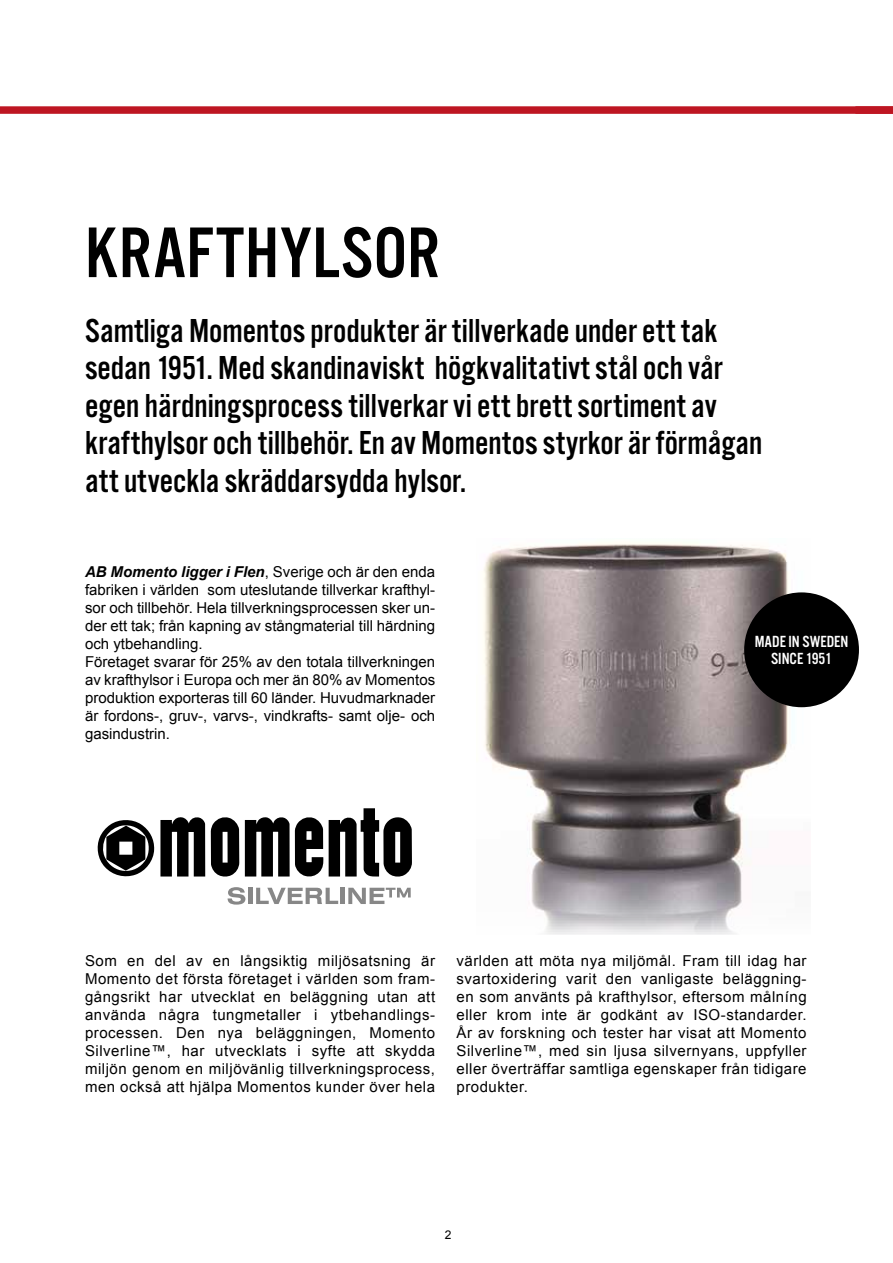
<style>
.page{position:relative;width:893px;height:1263px;background:#fff}
.page>*{position:absolute;margin:0;border:0;box-sizing:border-box;transform-origin:0 0}
.t1{font:74.4px "Alternate Got No 3 D";letter-spacing:.01em;color:#000}
.t2{font:34.5px/37.5px "Alternate Got No 3 D";color:#000}
.t3{font:16.8px/16.8px "Alternate Got No 3 D";color:#fff;text-align:center}
.t4{font:15px/18px "Arial";color:#000;text-align:justify}
.t5{font:12px "Arial";color:#000}
.s1{font-weight:700;font-style:italic}
</style>
<div class="page">
<div style="left:0;top:106px;width:893px;height:8px;background:#be1622"></div>
<img style="left:483px;top:542px;width:327px;height:393px">
<svg style="left:228px;top:887px;width:17px;height:18px"></svg>
<hr style="left:248px;top:888px;width:4px;height:16px;background:#878787">
<svg style="left:256px;top:888px;width:82px;height:16px"></svg>
<hr style="left:341px;top:888px;width:4px;height:16px;background:#878787">
<svg style="left:348px;top:888px;width:63px;height:16px"></svg>
<svg style="left:245px;top:808px;width:167px;height:69px"></svg>
<svg style="left:211px;top:817px;width:28px;height:60px"></svg>
<svg style="left:98px;top:817px;width:107px;height:60px"></svg>
<div style="left:744px;top:592px;width:115px;height:115px;background:#000;border-radius:50%"></div>
<h1 class="t1" style="left:85px;top:213px;width:356px">KRAFTHYLSOR</h1>
<p class="t2" style="left:85px;top:312px;width:679px">Samtliga Momentos produkter är tillverkade under ett tak sedan 1951. Med skandinaviskt högkvalitativt stål och vår egen härdningsprocess tillverkar vi ett brett sortiment av krafthylsor och tillbehör. En av Momentos styrkor är förmågan att utveckla skräddarsydda hylsor.</p>
<p class="t4" style="left:85px;top:563px;width:352px;text-align:left"><span class="s1">AB Momento ligger i Flen</span>, Sverige och är den enda fabriken i världen som uteslutande tillverkar krafthyl&shy;sor och tillbehör. Hela tillverkningsprocessen sker un&shy;der ett tak; från kapning av stångmaterial till härdning och ytbehandling.<br>Företaget svarar för 25% av den totala tillverkningen av krafthylsor i Europa och mer än 80% av Momentos produktion exporteras till 60 länder. Huvudmarknader är fordons-, gruv-, varvs-, vindkrafts- samt olje- och gasindustrin.</p>
<p class="t3" style="left:755px;top:633px;width:95px">MADE IN SWEDEN<br>SINCE 1951</p>
<p class="t4" style="left:85px;top:952px;width:352px">Som en del av en långsiktig miljösatsning är Momento det första företaget i världen som fram&shy;gångsrikt har utvecklat en beläggning utan att använda några tungmetaller i ytbehandlings&shy;processen. Den nya beläggningen, Momento Silverline™, har utvecklats i syfte att skydda miljön genom en miljövänlig tillverkningsprocess, men också att hjälpa Momentos kunder över hela</p>
<p class="t4" style="left:456px;top:952px;width:352px">världen att möta nya miljömål. Fram till idag har svartoxidering varit den vanligaste beläggning&shy;en som använts på krafthylsor, eftersom målníng eller krom inte är godkänt av ISO-standarder.<br>År av forskning och tester har visat att Momento Silverline™, med sin ljusa silvernyans, uppfyller eller överträffar samtliga egenskaper från tidigare produkter.</p>
<p class="t5" style="left:445px;top:1227px;width:8px">2</p>
</div>
